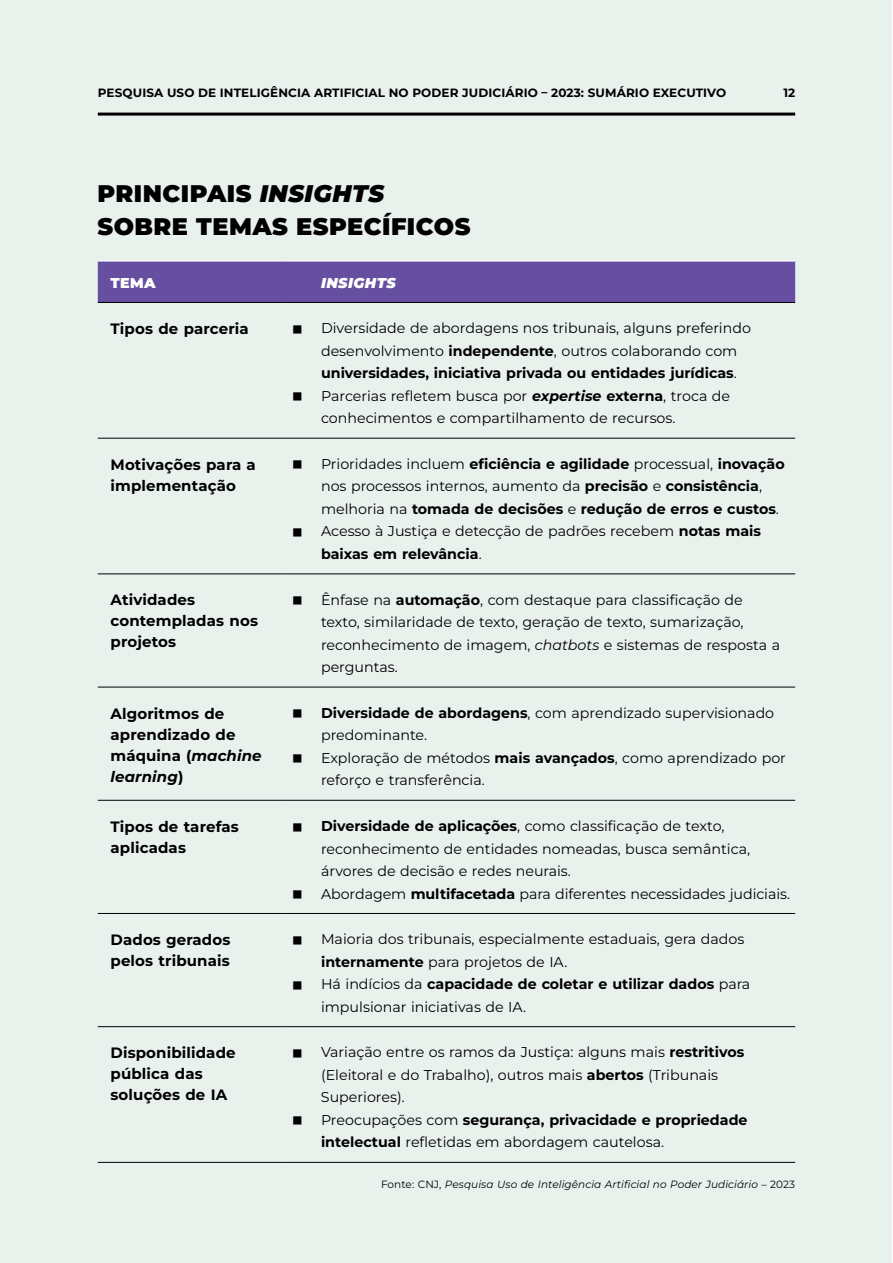
<style>
.page{position:relative;width:893px;height:1263px;background:#fff}
.page>*{position:absolute;margin:0;border:0;box-sizing:border-box;transform-origin:0 0}
.t1{font:900 24px/33px "Montserrat";letter-spacing:.02em;color:#000}
.t2{font:700 15px/21px "Montserrat";letter-spacing:.01em;color:#000}
.t3{font:14.25px/22.5px "Montserrat";color:#000}
.t4{font:700 14.25px/22.5px "Montserrat";color:#000}
.t5{font:italic 900 14.25px "Montserrat";letter-spacing:.03em;color:#fff}
.t6{font:900 14.25px "Montserrat";color:#fff}
.t7{font:700 12px "Montserrat";letter-spacing:.01em;color:#000}
.t8{font:italic 10.5px "Montserrat";letter-spacing:.01em;color:#000}
.s1{font-style:italic}
.s2{font-size:21px}
.s3{font-weight:700}
.s4{font-weight:700;font-style:italic}
.s5{font-weight:400;font-size:21px}
.s6{font-weight:400}
.s7{font-style:normal}
</style>
<div class="page">
<div style="left:1px;top:0;width:891px;height:1262px;background:#e9f1ed"></div>
<div style="left:98px;top:262px;width:697px;height:40px;background:#664fa0"></div>
<hr style="left:98px;top:261px;width:185px;height:1px;background:#fff">
<hr style="left:283px;top:261px;width:512px;height:1px;background:#fff">
<hr style="left:98px;top:302px;width:185px;height:1px;background:#000">
<hr style="left:283px;top:302px;width:512px;height:1px;background:#000">
<hr style="left:98px;top:438px;width:185px;height:1px;background:#000">
<hr style="left:283px;top:438px;width:512px;height:1px;background:#000">
<hr style="left:98px;top:573px;width:185px;height:1px;background:#000">
<hr style="left:283px;top:573px;width:512px;height:1px;background:#000">
<hr style="left:98px;top:687px;width:185px;height:1px;background:#000">
<hr style="left:283px;top:687px;width:512px;height:1px;background:#000">
<hr style="left:98px;top:800px;width:185px;height:1px;background:#000">
<hr style="left:283px;top:800px;width:512px;height:1px;background:#000">
<hr style="left:98px;top:913px;width:185px;height:1px;background:#000">
<hr style="left:283px;top:913px;width:512px;height:1px;background:#000">
<hr style="left:98px;top:1026px;width:185px;height:1px;background:#000">
<hr style="left:283px;top:1026px;width:512px;height:1px;background:#000">
<hr style="left:98px;top:1162px;width:185px;height:1px;background:#000">
<hr style="left:283px;top:1162px;width:512px;height:1px;background:#000">
<hr style="left:98px;top:113px;width:697px;height:3px;background:#000">
<p class="t7" style="left:98px;top:84px;width:630px">PESQUISA USO DE INTELIGÊNCIA ARTIFICIAL NO PODER JUDICIÁRIO – 2023: SUMÁRIO EXECUTIVO</p>
<p class="t7" style="left:783px;top:84px;width:13px">12</p>
<h1 class="t1" style="left:97px;top:176px;width:374px">PRINCIPAIS <span class="s1">INSIGHTS<br></span>SOBRE TEMAS ESPECÍFICOS</h1>
<p class="t6" style="left:111px;top:273px;width:47px">TEMA</p>
<p class="t5" style="left:321px;top:273px;width:76px">INSIGHTS</p>
<p class="t2" style="left:111px;top:318px;width:140px">Tipos de parceria</p>
<p class="t3" style="left:321px;top:317px;width:431px;text-indent:-30px"><span class="s2">■</span> Diversidade de abordagens nos tribunais, alguns preferindo desenvolvimento <span class="s3">independente</span>, outros colaborando com <span class="s3">universidades, iniciativa privada ou entidades jurídicas</span>.</p>
<p class="t3" style="left:321px;top:384px;width:411px;text-indent:-30px"><span class="s2">■</span> Parcerias refletem busca por <span class="s4">expertise</span> <span class="s3">externa</span>, troca de conhecimentos e compartilhamento de recursos.</p>
<p class="t2" style="left:111px;top:453px;width:147px">Motivações para a implementação</p>
<p class="t4" style="left:321px;top:452px;width:465px;text-indent:-30px"><span class="s5">■</span> <span class="s6">Prioridades incluem</span> eficiência e agilidade <span class="s6">processual,</span> inovação <span class="s6">nos processos internos, aumento da</span> precisão <span class="s6">e</span> consistência<span class="s6">, melhoria na</span> tomada de decisões <span class="s6">e</span> redução de erros e custos<span class="s6">.</span></p>
<p class="t3" style="left:321px;top:520px;width:441px;text-indent:-30px"><span class="s2">■</span> Acesso à Justiça e detecção de padrões recebem <span class="s3">notas mais baixas em relevância</span>.</p>
<p class="t2" style="left:111px;top:589px;width:149px">Atividades contempladas nos projetos</p>
<p class="t3" style="left:321px;top:588px;width:461px;text-indent:-30px"><span class="s2">■</span> Ênfase na <span class="s3">automação</span>, com destaque para classificação de texto, similaridade de texto, geração de texto, sumarização, reconhecimento de imagem, <span class="s1">chatbots</span> e sistemas de resposta a perguntas.</p>
<p class="t2" style="left:111px;top:702px;width:153px">Algoritmos de aprendizado de máquina (<span class="s1">machine learning</span>)</p>
<p class="t3" style="left:321px;top:701px;width:455px;text-indent:-30px"><span class="s2">■</span> <span class="s3">Diversidade de abordagens</span>, com aprendizado supervisionado predominante.</p>
<p class="t3" style="left:321px;top:746px;width:466px;text-indent:-30px"><span class="s2">■</span> Exploração de métodos <span class="s3">mais avançados</span>, como aprendizado por reforço e transferência.</p>
<p class="t2" style="left:111px;top:815px;width:130px">Tipos de tarefas aplicadas</p>
<p class="t3" style="left:321px;top:814px;width:431px;text-indent:-30px"><span class="s2">■</span> <span class="s3">Diversidade de aplicações</span>, como classificação de texto, reconhecimento de entidades nomeadas, busca semântica, árvores de decisão e redes neurais.</p>
<p class="t3" style="left:291px;top:882px;width:500px"><span class="s2">■</span> Abordagem <span class="s3">multifacetada</span> para diferentes necessidades judiciais.</p>
<p class="t2" style="left:111px;top:929px;width:121px">Dados gerados pelos tribunais</p>
<p class="t3" style="left:321px;top:927px;width:425px;text-indent:-30px"><span class="s2">■</span> Maioria dos tribunais, especialmente estaduais, gera dados <span class="s3">internamente</span> para projetos de IA.</p>
<p class="t3" style="left:321px;top:972px;width:431px;text-indent:-30px"><span class="s2">■</span> Há indícios da <span class="s3">capacidade de coletar e utilizar dados</span> para impulsionar iniciativas de IA.</p>
<p class="t2" style="left:111px;top:1042px;width:127px">Disponibilidade pública das soluções de IA</p>
<p class="t3" style="left:321px;top:1041px;width:425px;text-indent:-30px"><span class="s2">■</span> Variação entre os ramos da Justiça: alguns mais <span class="s3">restritivos </span>(Eleitoral e do Trabalho), outros mais <span class="s3">abertos</span> (Tribunais<br>Superiores).</p>
<p class="t3" style="left:321px;top:1108px;width:428px;text-indent:-30px"><span class="s2">■</span> Preocupações com <span class="s3">segurança, privacidade e propriedade intelectual</span> refletidas em abordagem cautelosa.</p>
<p class="t8" style="left:381px;top:1177px;width:416px"><span class="s7">Fonte: CNJ,</span> Pesquisa Uso de Inteligência Artificial no Poder Judiciário <span class="s7">– 2023</span></p>
</div>
